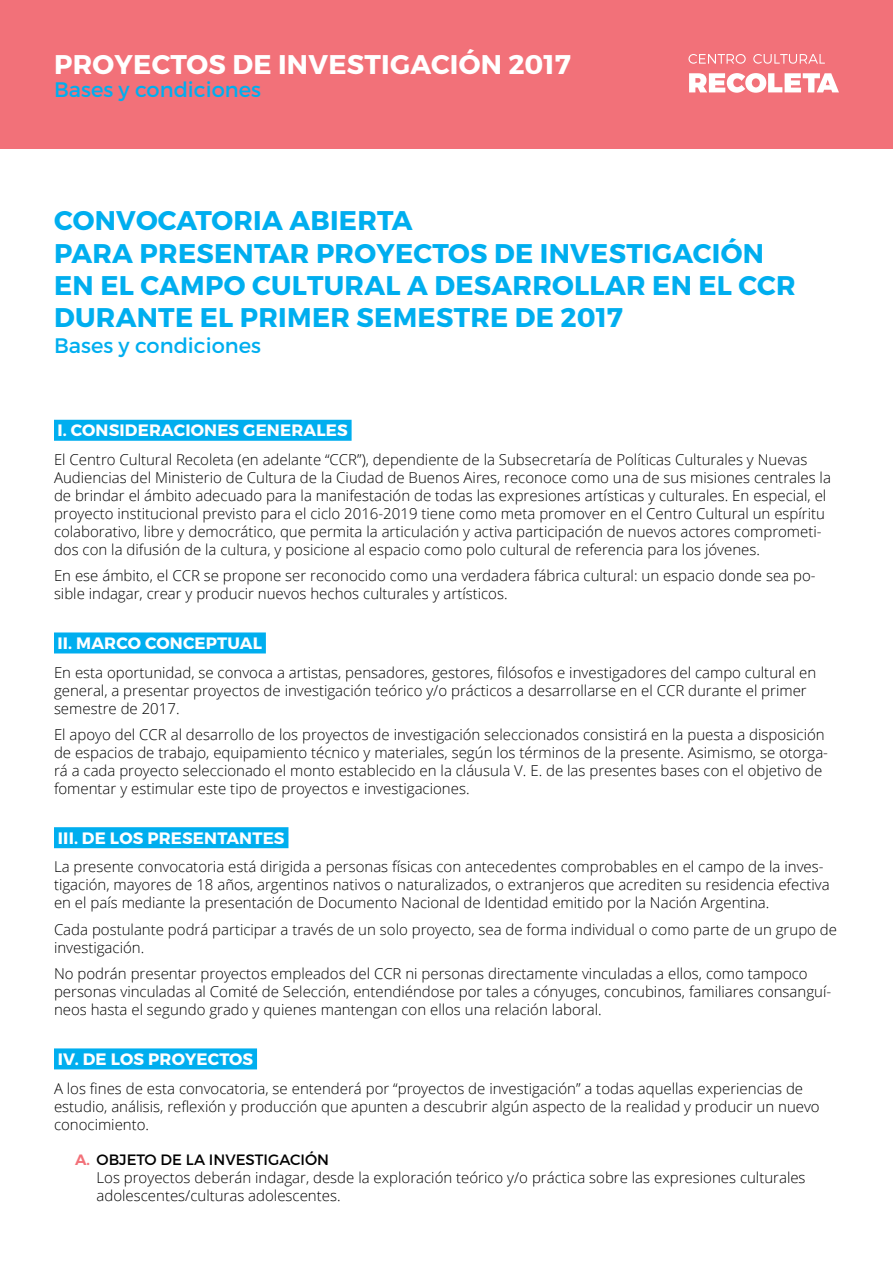
<style>
.page{position:relative;width:893px;height:1263px;background:#fff}
.page>*{position:absolute;margin:0;border:0;box-sizing:border-box;transform-origin:0 0}
.t1{font:700 27px/32.4px "Montserrat";letter-spacing:.01em;color:#00aeef}
.t2{font:700 27px "Montserrat";letter-spacing:.01em;color:#fff}
.t3{font:21px "Montserrat";color:#00aeef}
.t4{font:700 16.5px "Montserrat";letter-spacing:.01em;color:#fff}
.t5{font:300 15px/18px "Open Sans";color:#000}
.t6{font:15px "Montserrat";color:#000}
.s1{font-weight:600;color:#f27179}
</style>
<div class="page">
<div style="left:0;top:0;width:893px;height:149px;background:#f27179"></div>
<svg style="left:689px;top:73px;width:150px;height:20px"></svg>
<svg style="left:688px;top:54px;width:58px;height:10px"></svg>
<svg style="left:753px;top:54px;width:72px;height:10px"></svg>
<div style="left:54px;top:420px;width:298px;height:21px;background:#00aeef"></div>
<div style="left:54px;top:632px;width:212px;height:21px;background:#00aeef"></div>
<div style="left:54px;top:827px;width:234px;height:21px;background:#00aeef"></div>
<div style="left:54px;top:1048px;width:203px;height:21px;background:#00aeef"></div>
<h1 class="t2" style="left:54px;top:48px;width:518px">PROYECTOS DE INVESTIGACIÓN 2017</h1>
<h2 class="t3" style="left:54px;top:76px;width:209px">Bases y condiciones</h2>
<h1 class="t1" style="left:54px;top:205px;width:743px">CONVOCATORIA ABIERTA<br>PARA PRESENTAR PROYECTOS DE INVESTIGACIÓN EN EL CAMPO CULTURAL A DESARROLLAR EN EL CCR DURANTE EL PRIMER SEMESTRE DE 2017</h1>
<h2 class="t3" style="left:54px;top:332px;width:209px">Bases y condiciones</h2>
<p class="t4" style="left:58px;top:420px;width:292px">I. CONSIDERACIONES GENERALES</p>
<p class="t5" style="left:54px;top:450px;width:778px">El Centro Cultural Recoleta (en adelante “CCR”), dependiente de la Subsecretaría de Políticas Culturales y Nuevas Audiencias del Ministerio de Cultura de la Ciudad de Buenos Aires, reconoce como una de sus misiones centrales la de brindar el ámbito adecuado para la manifestación de todas las expresiones artísticas y culturales. En especial, el proyecto institucional previsto para el ciclo 2016-2019 tiene como meta promover en el Centro Cultural un espíritu colaborativo, libre y democrático, que permita la articulación y activa participación de nuevos actores comprometi&shy;dos con la difusión de la cultura, y posicione al espacio como polo cultural de referencia para los jóvenes.</p>
<p class="t5" style="left:54px;top:567px;width:763px">En ese ámbito, el CCR se propone ser reconocido como una verdadera fábrica cultural: un espacio donde sea po&shy;sible indagar, crear y producir nuevos hechos culturales y artísticos.</p>
<p class="t4" style="left:58px;top:633px;width:206px">II. MARCO CONCEPTUAL</p>
<p class="t5" style="left:54px;top:663px;width:764px">En esta oportunidad, se convoca a artistas, pensadores, gestores, filósofos e investigadores del campo cultural en general, a presentar proyectos de investigación teórico y/o prácticos a desarrollarse en el CCR durante el primer semestre de 2017.</p>
<p class="t5" style="left:54px;top:725px;width:776px">El apoyo del CCR al desarrollo de los proyectos de investigación seleccionados consistirá en la puesta a disposición de espacios de trabajo, equipamiento técnico y materiales, según los términos de la presente. Asimismo, se otorga&shy;rá a cada proyecto seleccionado el monto establecido en la cláusula V. E. de las presentes bases con el objetivo de fomentar y estimular este tipo de proyectos e investigaciones.</p>
<p class="t4" style="left:58px;top:828px;width:228px">III. DE LOS PRESENTANTES</p>
<p class="t5" style="left:54px;top:857px;width:777px">La presente convocatoria está dirigida a personas físicas con antecedentes comprobables en el campo de la inves&shy;tigación, mayores de 18 años, argentinos nativos o naturalizados, o extranjeros que acrediten su residencia efectiva en el país mediante la presentación de Documento Nacional de Identidad emitido por la Nación Argentina.</p>
<p class="t5" style="left:54px;top:920px;width:785px">Cada postulante podrá participar a través de un solo proyecto, sea de forma individual o como parte de un grupo de investigación.</p>
<p class="t5" style="left:54px;top:964px;width:779px">No podrán presentar proyectos empleados del CCR ni personas directamente vinculadas a ellos, como tampoco personas vinculadas al Comité de Selección, entendiéndose por tales a cónyuges, concubinos, familiares consanguí&shy;neos hasta el segundo grado y quienes mantengan con ellos una relación laboral.</p>
<p class="t4" style="left:58px;top:1049px;width:197px">IV. DE LOS PROYECTOS</p>
<p class="t5" style="left:54px;top:1079px;width:767px">A los fines de esta convocatoria, se entenderá por “proyectos de investigación” a todas aquellas experiencias de estudio, análisis, reflexión y producción que apunten a descubrir algún aspecto de la realidad y producir un nuevo conocimiento.</p>
<p class="t6" style="left:75px;top:1150px;width:255px"><span class="s1">A.</span> OBJETO DE LA INVESTIGACIÓN</p>
<p class="t5" style="left:97px;top:1168px;width:711px">Los proyectos deberán indagar, desde la exploración teórico y/o práctica sobre las expresiones culturales adolescentes/culturas adolescentes.</p>
</div>
